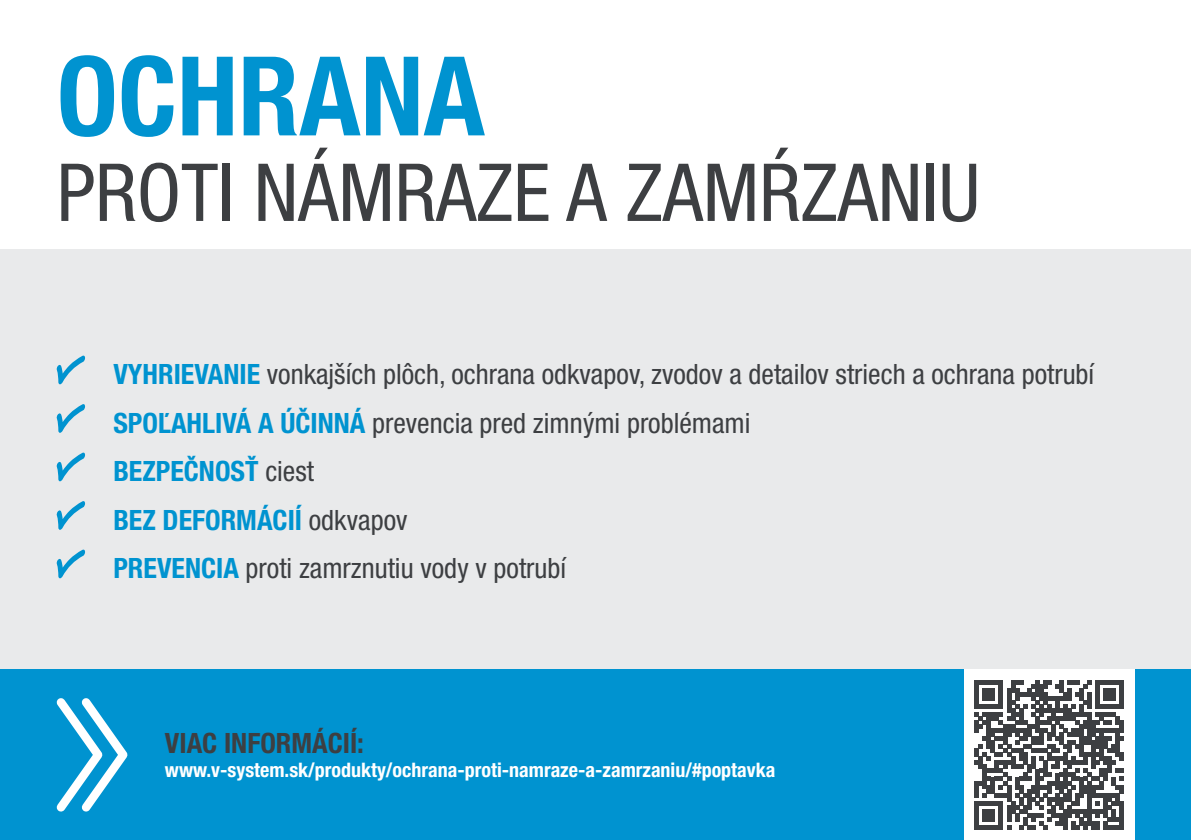
<style>
.page{position:relative;width:1191px;height:840px;background:#fff}
.page>*{position:absolute;margin:0;border:0;box-sizing:border-box;transform-origin:0 0}
.t1{font:700 condensed 110px "Helvetica Neue LT Pro";color:#0093d0}
.t2{font:condensed 80px "Helvetica Neue LT Pro";color:#3d3f42}
.t3{font:condensed 28px/48.4px "Helvetica Neue LT Pro";color:#3d3f42}
.t4{font:700 condensed 28px "Helvetica Neue LT Pro";color:#3d3f42}
.t5{font:700 condensed 20px "Helvetica Neue LT Pro";color:#fff}
.s1{font-weight:700;color:#0093d0}
</style>
<div class="page">
<div style="left:0;top:249px;width:1191px;height:420px;background:#e9eaeb"></div>
<div style="left:0;top:669px;width:1191px;height:170px;background:#0093d0"></div>
<svg style="left:56px;top:355px;width:29px;height:29px"></svg>
<svg style="left:56px;top:404px;width:29px;height:28px"></svg>
<svg style="left:56px;top:452px;width:29px;height:29px"></svg>
<svg style="left:56px;top:501px;width:29px;height:28px"></svg>
<svg style="left:56px;top:549px;width:29px;height:29px"></svg>
<div style="left:964px;top:669px;width:170px;height:170px;background:#fff"></div>
<svg style="left:975px;top:680px;width:148px;height:148px"></svg>
<hr style="left:1119px;top:800px;width:4px;height:28px;background:#3d3f42">
<svg style="left:56px;top:698px;width:72px;height:114px"></svg>
<h1 class="t1" style="left:57px;top:30px;width:430px">OCHRANA</h1>
<h2 class="t2" style="left:57px;top:146px;width:925px">PROTI NÁMRAZE A ZAMŔZANIU</h2>
<p class="t3" style="left:113px;top:350px;width:982px"><span class="s1">VYHRIEVANIE</span> vonkajších plôch, ochrana odkvapov, zvodov a detailov striech a ochrana potrubí <span class="s1">SPOĽAHLIVÁ A ÚČINNÁ</span> prevencia pred zimnými problémami<br><span class="s1">BEZPEČNOSŤ</span> ciest<br><span class="s1">BEZ DEFORMÁCIÍ</span> odkvapov<br><span class="s1">PREVENCIA</span> proti zamrznutiu vody v potrubí</p>
<p class="t4" style="left:165px;top:725px;width:200px">VIAC INFORMÁCIÍ:</p>
<p class="t5" style="left:165px;top:757px;width:612px">www.v-system.sk/produkty/ochrana-proti-namraze-a-zamrzaniu/#poptavka</p>
</div>
